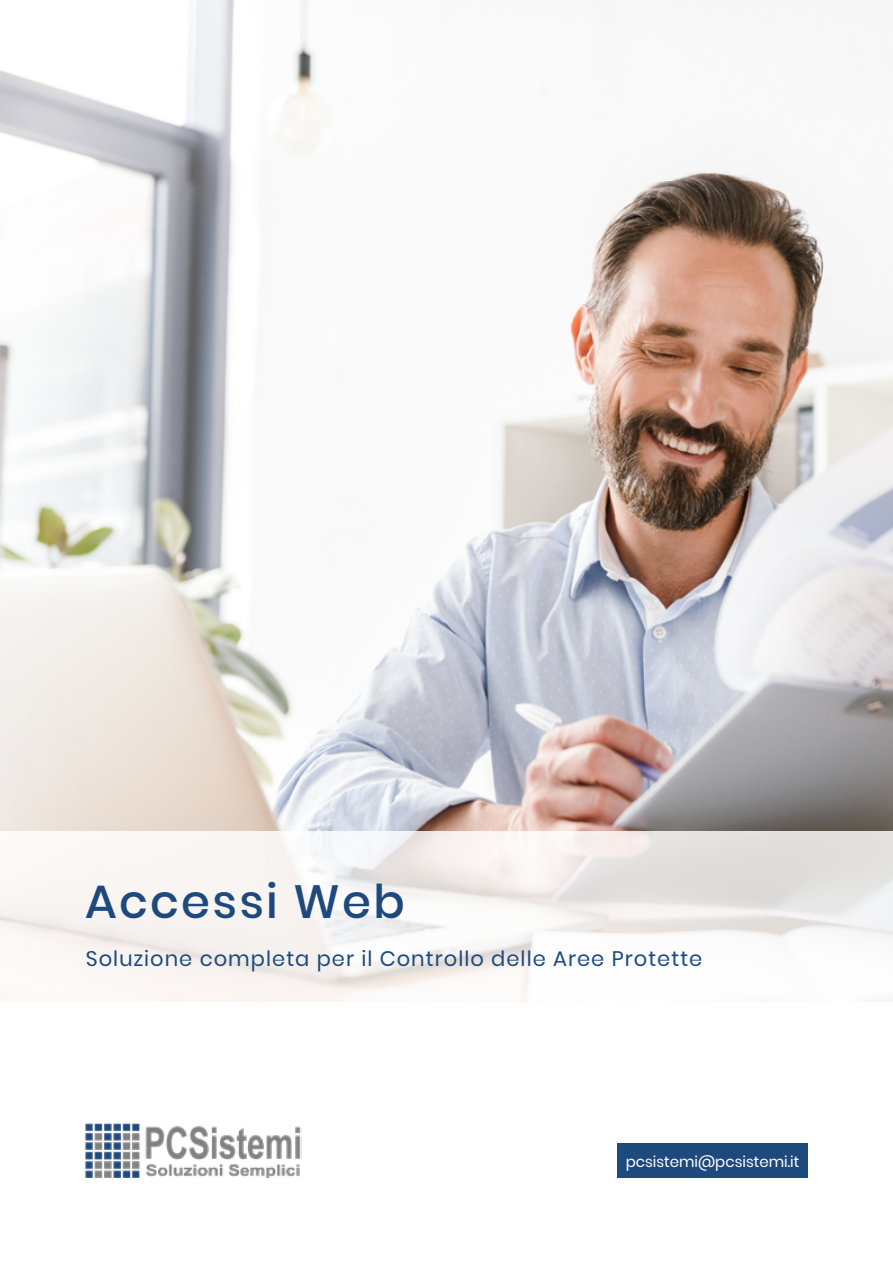
<style>
.page{position:relative;width:893px;height:1263px;background:#fff}
.page>*{position:absolute;margin:0;border:0;box-sizing:border-box;transform-origin:0 0}
.t1{font:500 46.5px "Poppins";letter-spacing:.05em;color:#1e497d}
.t2{font:21px "Poppins";letter-spacing:.05em;color:#1d4a7e}
.t3{font:15px "Poppins";color:#fff}
</style>
<div class="page">
<img style="left:0;top:0;width:893px;height:831px">
<svg style="left:0;top:831px;width:893px;height:171px;fill:#f8f5f3"></svg>
<div style="left:617px;top:1143px;width:191px;height:35px;background:#1e497d"></div>
<img style="left:85px;top:1123px;width:217px;height:55px">
<h1 class="t1" style="left:85px;top:875px;width:321px">Accessi Web</h1>
<p class="t2" style="left:86px;top:946px;width:618px">Soluzione completa per il Controllo delle Aree Protette</p>
<p class="t3" style="left:626px;top:1153px;width:175px">pcsistemi@pcsistemi.it</p>
</div>
